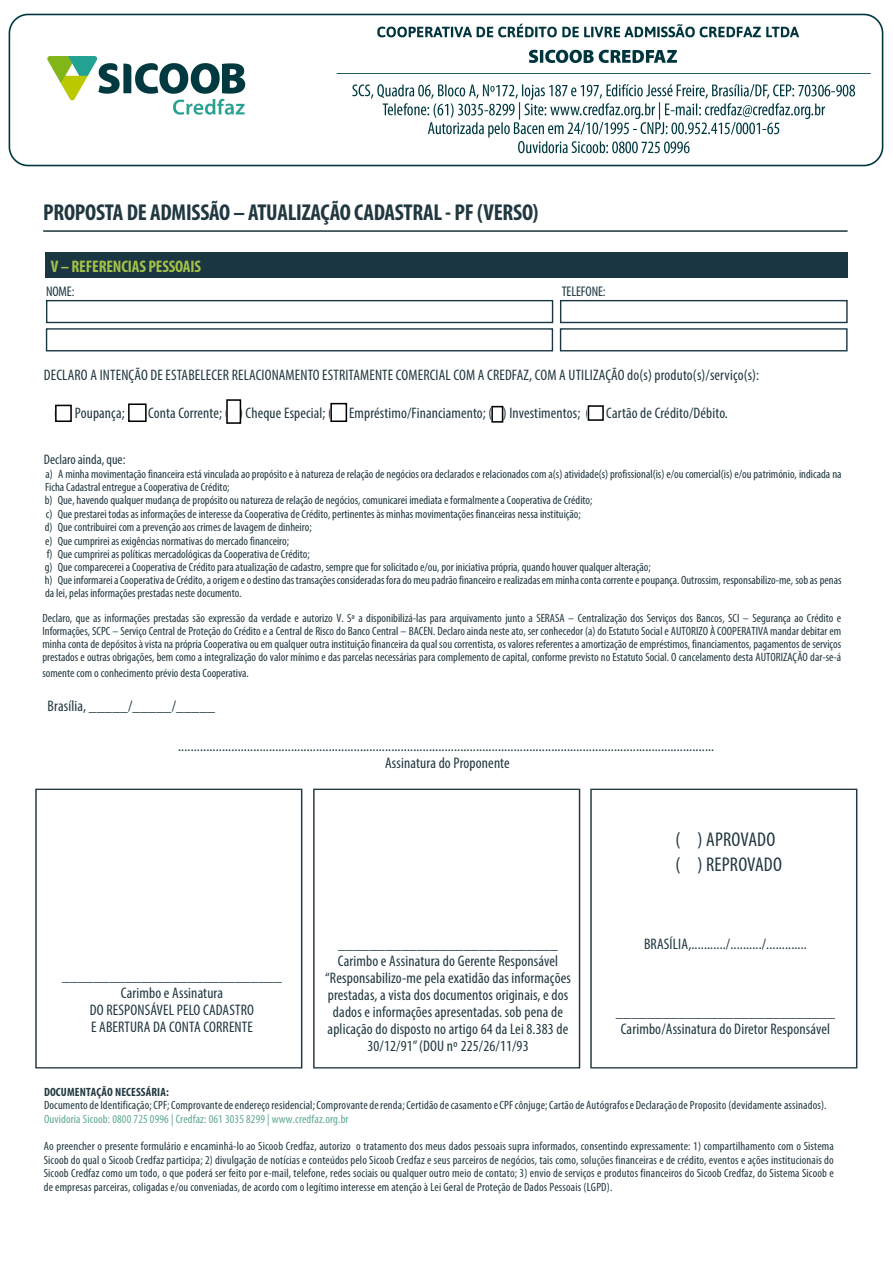
<style>
.page{position:relative;width:893px;height:1263px;background:#fff}
.page>*{position:absolute;margin:0;border:0;box-sizing:border-box;transform-origin:0 0}
.t1{font:700 condensed 23.1px "Myriad Pro";letter-spacing:-.01em;color:#213840}
.t2{font:condensed 19.95px/24.6px "Myriad Pro";letter-spacing:.01em;color:#213840}
.t3{font:700 condensed 16.8px "Myriad Pro";letter-spacing:-.01em;color:#a4c148}
.t4{font:condensed 15.3px/17px "Myriad Pro";letter-spacing:.01em;color:#213840;text-align:center}
.t5{font:condensed 13.95px "Myriad Pro";letter-spacing:-.01em;color:#1a3642}
.t6{font:condensed 13.8px "Myriad Pro";color:#213840}
.t7{font:condensed 12px/13.2px "Myriad Pro";color:#213840}
.s1{font-weight:400;font-size:13.95px;color:#1a3642}
.s2{font-weight:700}
.s3{color:#5ea894}
</style>
<div class="page">
<hr style="left:43px;top:230px;width:805px;height:2px;background:#213840">
<div style="left:35px;top:789px;width:267px;height:279px;border:1px solid #213840"></div>
<div style="left:313px;top:789px;width:267px;height:279px;border:1px solid #213840"></div>
<div style="left:590px;top:789px;width:267px;height:279px;border:1px solid #213840"></div>
<div style="left:55px;top:405px;width:17px;height:17px;border:2px solid #000"></div>
<div style="left:128px;top:403px;width:19px;height:19px;border:2px solid #000"></div>
<div style="left:226px;top:399px;width:15px;height:25px;border:2px solid #000"></div>
<div style="left:330px;top:403px;width:17px;height:19px;border:2px solid #000"></div>
<div style="left:491px;top:406px;width:12px;height:17px;border:2px solid #000"></div>
<div style="left:588px;top:405px;width:16px;height:16px;border:2px solid #000"></div>
<div style="left:45px;top:252px;width:803px;height:26px;background:#1a3642"></div>
<div style="left:46px;top:300px;width:507px;height:23px;border:1px solid #1a3642"></div>
<div style="left:560px;top:300px;width:288px;height:23px;border:1px solid #1a3642"></div>
<div style="left:46px;top:328px;width:507px;height:23px;border:1px solid #1a3642"></div>
<div style="left:560px;top:328px;width:288px;height:23px;border:1px solid #1a3642"></div>
<img style="left:8px;top:13px;width:876px;height:154px">
<p class="t1" style="left:43px;top:198px;width:497px">PROPOSTA DE ADMISSÃO – ATUALIZAÇÃO CADASTRAL - PF (VERSO)</p>
<h3 class="t3" style="left:51px;top:256px;width:173px">V – REFERENCIAS PESSOAIS<span class="s1">OME:</span></h3>
<p class="t5" style="left:46px;top:283px;width:30px">NOME:</p>
<p class="t5" style="left:562px;top:283px;width:45px">TELEFONE:</p>
<p class="t4" style="left:44px;top:366px;width:717px">DECLARO A INTENÇÃO DE ESTABELECER RELACIONAMENTO ESTRITAMENTE COMERCIAL COM A CREDFAZ, COM A UTILIZAÇÃO do(s) produto(s)/serviço(s):</p>
<p class="t4" style="left:54px;top:405px;width:675px">( ) Poupança; ( ) Conta Corrente; ( ) Cheque Especial; ( ) Empréstimo/Financiamento; ( ) Investimentos; ( ) Cartão de Crédito/Débito.</p>
<p class="t6" style="left:44px;top:451px;width:83px">Declaro ainda, que:</p>
<p class="t7" style="left:45px;top:467px;width:798px">a) A minha movimentação financeira está vinculada ao propósito e à natureza de relação de negócios ora declarados e relacionados com a(s) atividade(s) profissional(is) e/ou comercial(is) e/ou património, indicada na Ficha Cadastral entregue a Cooperativa de Crédito;<br>b) Que, havendo qualquer mudança de propósito ou natureza de relação de negócios, comunicarei imediata e formalmente a Cooperativa de Crédito;<br>c) Que prestarei todas as informações de interesse da Cooperativa de Crédito, pertinentes às minhas movimentações financeiras nessa instituição;<br>d) Que contribuirei com a prevenção aos crimes de lavagem de dinheiro;<br>e) Que cumprirei as exigências normativas do mercado financeiro;<br>f) Que cumprirei as políticas mercadológicas da Cooperativa de Crédito;<br>g) Que comparecerei a Cooperativa de Crédito para atualização de cadastro, sempre que for solicitado e/ou, por iniciativa própria, quando houver qualquer alteração;<br>h) Que informarei a Cooperativa de Crédito, a origem e o destino das transações consideradas fora do meu padrão financeiro e realizadas em minha conta corrente e poupança. Outrossim, responsabilizo-me, sob as penas da lei, pelas informações prestadas neste documento.</p>
<p class="t7" style="left:42px;top:611px;width:800px;text-align:justify">Declaro, que as informações prestadas são expressão da verdade e autorizo V. Sª a disponibilizá-las para arquivamento junto a SERASA – Centralização dos Serviços dos Bancos, SCI – Segurança ao Crédito e Informações, SCPC – Serviço Central de Proteção do Crédito e a Central de Risco do Banco Central – BACEN. Declaro ainda neste ato, ser conhecedor (a) do Estatuto Social e AUTORIZO À COOPERATIVA mandar debitar em minha conta de depósitos à vista na própria Cooperativa ou em qualquer outra instituição financeira da qual sou correntista, os valores referentes a amortização de empréstimos, financiamentos, pagamentos de serviços prestados e outras obrigações, bem como a integralização do valor mínimo e das parcelas necessárias para complemento de capital, conforme previsto no Estatuto Social. O cancelamento desta AUTORIZAÇÃO dar-se-á</p>
<p class="t7" style="left:42px;top:666px;width:208px">somente com o conhecimento prévio desta Cooperativa.</p>
<p class="t4" style="left:48px;top:697px;width:169px">Brasília, _____/_____/_____</p>
<p class="t4" style="left:178px;top:736px;width:538px;line-height:17.7px">...........................................................................................................................................................................<br>Assinatura do Proponente</p>
<p class="t4" style="left:62px;top:967px;width:221px">____________________________<br>Carimbo e Assinatura<br>DO RESPONSÁVEL PELO CADASTRO<br>E ABERTURA DA CONTA CORRENTE</p>
<p class="t4" style="left:325px;top:935px;width:247px">____________________________ Carimbo e Assinatura do Gerente Responsável “Responsabilizo-me pela exatidão das informações prestadas, a vista dos documentos originais, e dos dados e informações apresentadas. sob pena de aplicação do disposto no artigo 64 da Lei 8.383 de 30/12/91” (DOU nº 225/26/11/93</p>
<p class="t2" style="left:676px;top:827px;width:108px">( ) APROVADO ( ) REPROVADO</p>
<p class="t4" style="left:644px;top:936px;width:164px">BRASÍLIA,.........../........../.............</p>
<p class="t4" style="left:616px;top:1003px;width:221px">____________________________<br>Carimbo/Assinatura do Diretor Responsável</p>
<p class="t7" style="left:44px;top:1086px;width:784px"><span class="s2">DOCUMENTAÇÃO NECESSÁRIA:<br></span>Documento de Identificação; CPF; Comprovante de endereçoresidencial; Comprovante de renda;Certidão de casamento e CPF cônjuge; Cartão de Autógrafos e Declaraçãode Proposito (devidamente assinados).<br><span class="s3">Ouvidoria Sicoob: 0800 725 0996 | Credfaz: 061 3035 8299 | www.credfaz.org.br</span></p>
<p class="t7" style="left:44px;top:1139px;width:792px;text-align:justify">Ao preencher o presente formulário e encaminhá-lo ao Sicoob Credfaz, autorizo o tratamento dos meus dados pessoais supra informados, consentindo expressamente: 1) compartilhamento com o Sistema Sicoob do qual o Sicoob Credfaz participa; 2) divulgação de notícias e conteúdos pelo Sicoob Credfaz e seus parceiros de negócios, tais como, soluções financeiras e de crédito, eventos e ações institucionais do Sicoob Credfaz como um todo, o que poderá ser feito por e-mail, telefone, redes sociais ou qualquer outro meio de contato; 3) envio de serviços e produtos financeiros do Sicoob Credfaz, do Sistema Sicoob e de empresas parceiras, coligadas e/ou conveniadas, de acordo com o legítimo interesse em atenção à Lei Geral de Proteção de Dados Pessoais (LGPD).</p>
</div>
